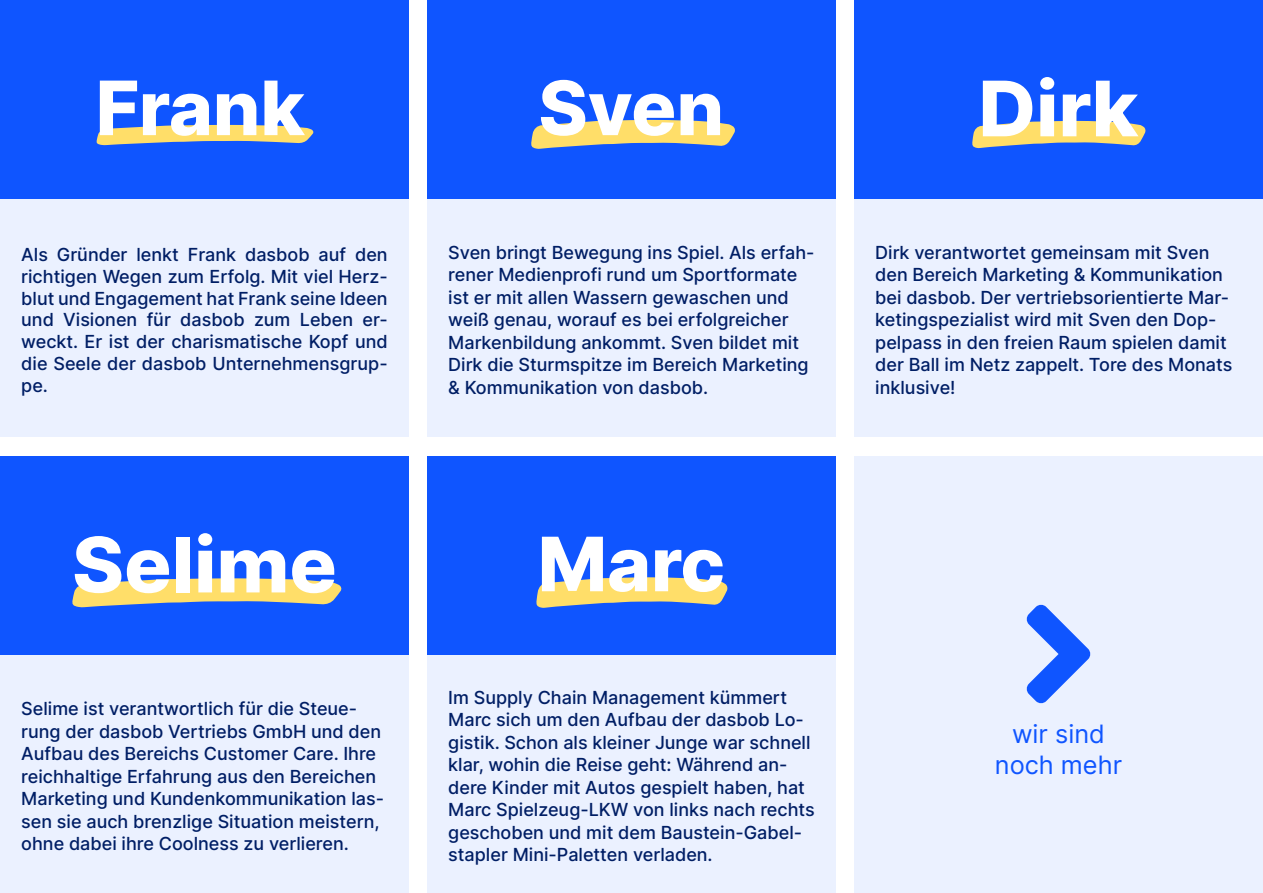
<style>
.page{position:relative;width:1263px;height:893px;background:#fff}
.page>*{position:absolute;margin:0;border:0;box-sizing:border-box;transform-origin:0 0}
.t1{font:800 76.5px "Inter";color:#fff}
.t2{font:800 75px "Inter";color:#fff}
.t3{font:25.35px/30.5px "Inter";color:#0f55ff;text-align:center}
.t4{font:500 18px/22.5px "Inter";color:#001e65}
</style>
<div class="page">
<div style="left:427px;top:655px;width:409px;height:238px;background:#ebf1ff"></div>
<div style="left:427px;top:456px;width:409px;height:199px;background:#0f55ff"></div>
<svg style="left:536px;top:577px;width:192px;height:31px"></svg>
<div style="left:854px;top:198px;width:409px;height:239px;background:#ebf1ff"></div>
<div style="left:0;top:655px;width:409px;height:238px;background:#ebf1ff"></div>
<div style="left:854px;top:0;width:409px;height:198px;background:#0f55ff"></div>
<div style="left:0;top:456px;width:409px;height:199px;background:#0f55ff"></div>
<svg style="left:972px;top:121px;width:174px;height:27px"></svg>
<svg style="left:72px;top:578px;width:270px;height:29px"></svg>
<div style="left:0;top:198px;width:409px;height:239px;background:#ebf1ff"></div>
<div style="left:427px;top:198px;width:409px;height:239px;background:#ebf1ff"></div>
<div style="left:0;top:0;width:409px;height:198px;background:#0f55ff"></div>
<div style="left:854px;top:456px;width:409px;height:437px;background:#ebf1ff"></div>
<div style="left:427px;top:0;width:409px;height:198px;background:#0f55ff"></div>
<svg style="left:96px;top:125px;width:218px;height:20px"></svg>
<svg style="left:531px;top:120px;width:204px;height:29px"></svg>
<svg style="left:1026px;top:604px;width:65px;height:100px"></svg>
<h2 class="t2" style="left:96px;top:53px;width:211px">Frank</h2>
<h2 class="t2" style="left:538px;top:53px;width:187px">Sven</h2>
<p class="t4" style="left:21px;top:243px;width:368px;line-height:21.9px;text-align:justify">Als Gründer lenkt Frank dasbob auf den richtigen Wegen zum Erfolg. Mit viel Herz&shy;blut und Engagement hat Frank seine Ideen und Visionen für dasbob zum Leben er&shy;weckt. Er ist der charismatische Kopf und die Seele der dasbob Unternehmensgrup&shy;pe.</p>
<p class="t4" style="left:448px;top:241px;width:368px">Sven bringt Bewegung ins Spiel. Als erfah&shy;rener Medienprofi rund um Sportformate ist er mit allen Wassern gewaschen und weiß genau, worauf es bei erfolgreicher Markenbildung ankommt. Sven bildet mit Dirk die Sturmspitze im Bereich Marketing &amp; Kommunikation von dasbob.</p>
<h1 class="t1" style="left:72px;top:509px;width:266px">Selime</h1>
<p class="t4" style="left:21px;top:697px;width:364px">Selime ist verantwortlich für die Steue&shy;rung der dasbob Vertriebs GmbH und den Aufbau des Bereichs Customer Care. Ihre reichhaltige Erfahrung aus den Bereichen Marketing und Kundenkommunikation las&shy;sen sie auch brenzlige Situation meistern, ohne dabei ihre Coolness zu verlieren.</p>
<h2 class="t2" style="left:538px;top:509px;width:189px">Marc</h2>
<p class="t4" style="left:448px;top:686px;width:368px">Im Supply Chain Management kümmert Marc sich um den Aufbau der dasbob Lo&shy;gistik. Schon als kleiner Junge war schnell klar, wohin die Reise geht: Während an&shy;dere Kinder mit Autos gespielt haben, hat Marc Spielzeug-LKW von links nach rechts geschoben und mit dem Baustein-Gabel&shy;stapler Mini-Paletten verladen.</p>
<h1 class="t1" style="left:978px;top:53px;width:161px">Dirk</h1>
<p class="t4" style="left:875px;top:241px;width:359px">Dirk verantwortet gemeinsam mit Sven den Bereich Marketing &amp; Kommunikation bei dasbob. Der vertriebsorientierte Mar&shy;ketingspezialist wird mit Sven den Dop&shy;pelpass in den freien Raum spielen damit der Ball im Netz zappelt. Tore des Monats inklusive!</p>
<h3 class="t3" style="left:995px;top:718px;width:129px">wir sind noch mehr</h3>
</div>
